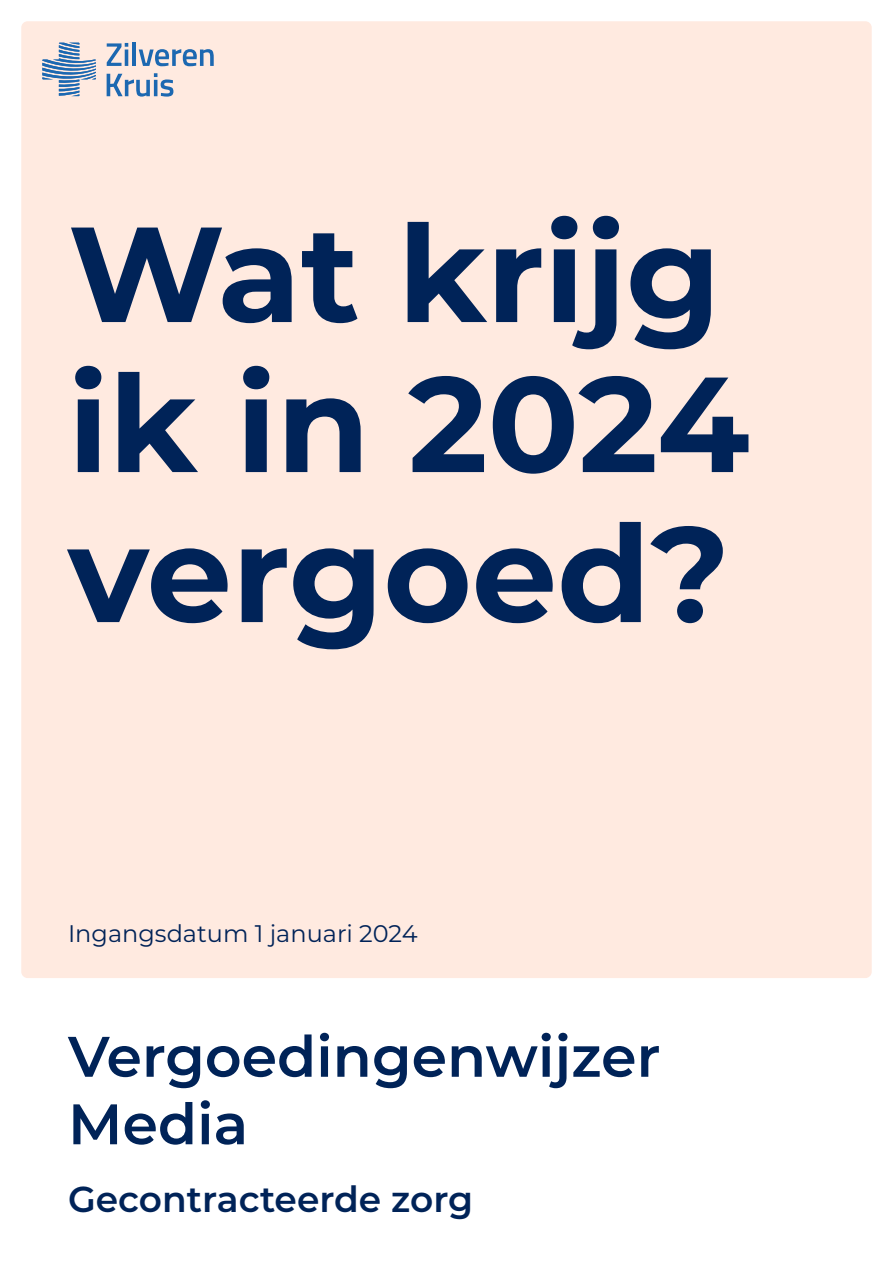
<style>
.page{position:relative;width:893px;height:1263px;background:#fff}
.page>*{position:absolute;margin:0;border:0;box-sizing:border-box;transform-origin:0 0}
.Hoofdkop{font:700 135px/150px "Montserrat";color:#002358}
.Vergoedingenwijzer{font:600 57px "Montserrat";color:#002358}
.Gecontracteerde_zorg{font:600 36px "Montserrat";color:#002358}
.Ingangsdatum{font:24px "Montserrat";color:#002358}
</style>
<div class="page">
<div style="left:21px;top:21px;width:851px;height:957px;background:#ffeae0;border-radius:6px"></div>
<svg style="left:107px;top:43px;width:21px;height:23px"></svg>
<hr style="left:132px;top:43px;width:4px;height:23px;background:#1c68b1">
<svg style="left:139px;top:49px;width:75px;height:17px"></svg>
<svg style="left:107px;top:73px;width:66px;height:24px"></svg>
<svg style="left:42px;top:43px;width:54px;height:53px"></svg>
<p class="Hoofdkop" style="left:68px;top:192px;width:683px">Wat krijg ik in 2024 vergoed?</p>
<p class="Ingangsdatum" style="left:68px;top:917px;width:351px">Ingangsdatum 1 januari 2024</p>
<h1 class="Vergoedingenwijzer" style="left:68px;top:1016px;width:594px">Vergoedingenwijzer</h1>
<h1 class="Vergoedingenwijzer" style="left:68px;top:1083px;width:182px">Media</h1>
<h2 class="Gecontracteerde_zorg" style="left:68px;top:1173px;width:407px">Gecontracteerde zorg</h2>
</div>
